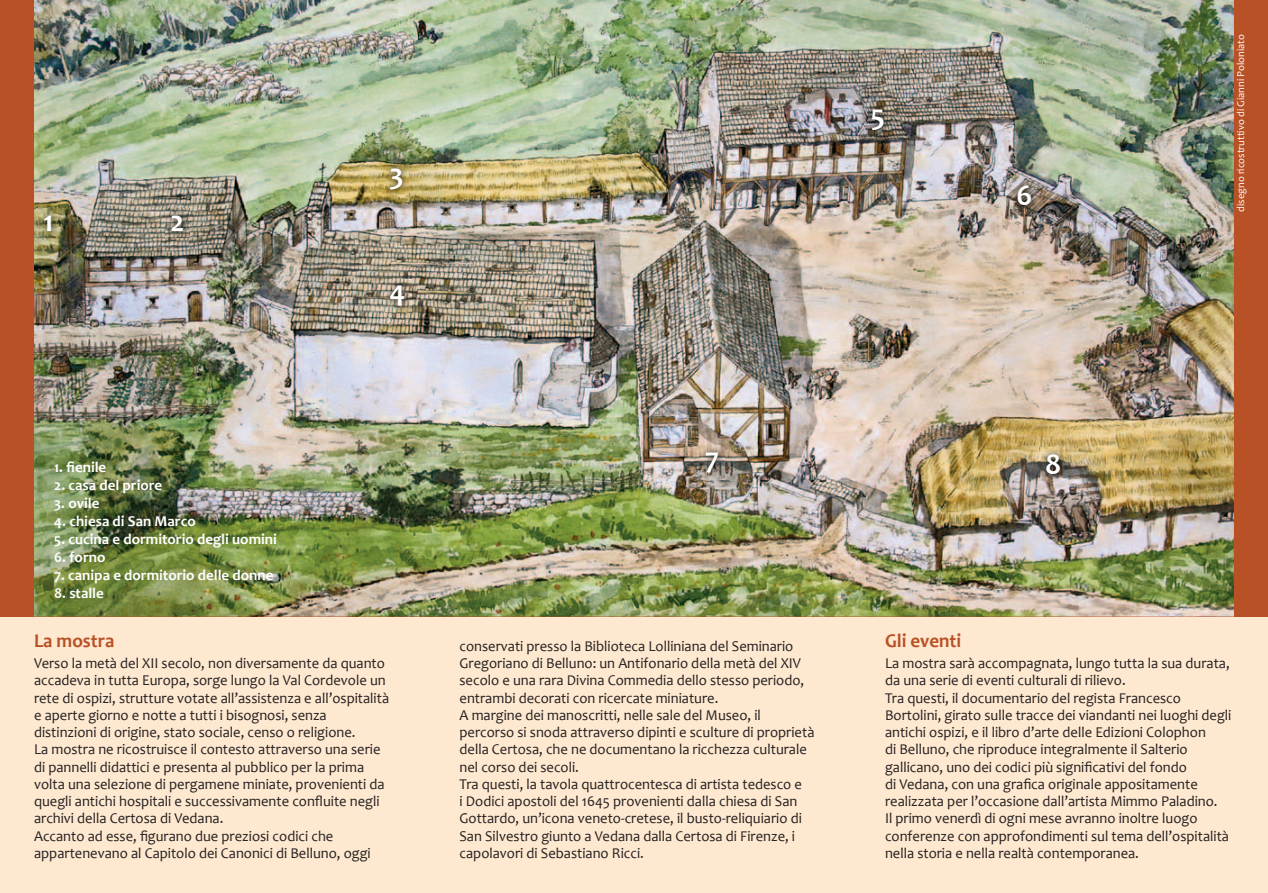
<style>
.page{position:relative;width:1268px;height:893px;background:#fff}
.page>*{position:absolute;margin:0;border:0;box-sizing:border-box;transform-origin:0 0}
.t1{font:700 30px "Candara";color:#fff}
.t2{font:700 19.5px "Candara";color:#b85126}
.t3{font:15px/17.2px "Candara";color:#231f20}
.t4{font:700 15px "Candara";color:#fff}
.t5{font:10.5px "Candara";color:#fff}
</style>
<div class="page">
<div style="left:0;top:0;width:1267px;height:893px;background:#fee8cf"></div>
<div style="left:0;top:0;width:1267px;height:617px;background:#b85126"></div>
<img style="left:34px;top:0;width:1199px;height:617px">
<img style="left:38px;top:209px;width:19px;height:29px">
<img style="left:165px;top:209px;width:25px;height:29px">
<img style="left:383px;top:162px;width:25px;height:35px">
<img style="left:383px;top:279px;width:28px;height:34px">
<img style="left:864px;top:103px;width:25px;height:35px">
<img style="left:1010px;top:179px;width:26px;height:32px">
<img style="left:699px;top:446px;width:25px;height:34px">
<img style="left:1039px;top:448px;width:26px;height:32px">
<h1 class="t1" style="left:44px;top:203px;width:12px">1</h1>
<h1 class="t1" style="left:170px;top:203px;width:16px">2</h1>
<h1 class="t1" style="left:389px;top:157px;width:16px">3</h1>
<h1 class="t1" style="left:389px;top:273px;width:18px">4</h1>
<h1 class="t1" style="left:870px;top:97px;width:16px">5</h1>
<h1 class="t1" style="left:1016px;top:177px;width:17px">6</h1>
<p class="t5" style="left:1233px;top:212px;width:179px;rotate:-90deg">disegno ricostruttivo di Gianni Poloniato</p>
<p class="t4" style="left:54px;top:458px;width:54px">1. fienile</p>
<p class="t4" style="left:54px;top:476px;width:109px">2. casa del priore</p>
<p class="t4" style="left:54px;top:494px;width:47px">3. ovile</p>
<p class="t4" style="left:54px;top:512px;width:143px">4. chiesa di San Marco</p>
<p class="t4" style="left:54px;top:530px;width:224px">5. cucina e dormitorio degli uomini</p>
<p class="t4" style="left:54px;top:548px;width:53px">6. forno</p>
<p class="t4" style="left:54px;top:566px;width:221px">7. canipa e dormitorio delle donne</p>
<p class="t4" style="left:54px;top:584px;width:51px">8. stalle</p>
<h2 class="t2" style="left:34px;top:629px;width:82px">La mostra</h2>
<p class="t3" style="left:34px;top:655px;width:356px">Verso la metà del XII secolo, non diversamente da quanto accadeva in tutta Europa, sorge lungo la Val Cordevole un rete di ospizi, strutture votate all’assistenza e all’ospitalità e aperte giorno e notte a tutti i bisognosi, senza distinzioni di origine, stato sociale, censo o religione.<br>La mostra ne ricostruisce il contesto attraverso una serie di pannelli didattici e presenta al pubblico per la prima volta una selezione di pergamene miniate, provenienti da quegli antichi hospitali e successivamente confluite negli archivi della Certosa di Vedana.<br>Accanto ad esse, figurano due preziosi codici che appartenevano al Capitolo dei Canonici di Belluno, oggi</p>
<h1 class="t1" style="left:705px;top:440px;width:15px">7</h1>
<h1 class="t1" style="left:1044px;top:446px;width:18px">8</h1>
<p class="t3" style="left:459px;top:637px;width:356px">conservati presso la Biblioteca Lolliniana del Seminario Gregoriano di Belluno: un Antifonario della metà del XIV secolo e una rara Divina Commedia dello stesso periodo, entrambi decorati con ricercate miniature.<br>A margine dei manoscritti, nelle sale del Museo, il percorso si snoda attraverso dipinti e sculture di proprietà della Certosa, che ne documentano la ricchezza culturale nel corso dei secoli.<br>Tra questi, la tavola quattrocentesca di artista tedesco e<br>i Dodici apostoli del 1645 provenienti dalla chiesa di San Gottardo, un’icona veneto-cretese, il busto-reliquiario di San Silvestro giunto a Vedana dalla Certosa di Firenze, i capolavori di Sebastiano Ricci.</p>
<h2 class="t2" style="left:884px;top:629px;width:78px">Gli eventi</h2>
<p class="t3" style="left:884px;top:655px;width:348px">La mostra sarà accompagnata, lungo tutta la sua durata, da una serie di eventi culturali di rilievo.<br>Tra questi, il documentario del regista Francesco Bortolini, girato sulle tracce dei viandanti nei luoghi degli antichi ospizi, e il libro d’arte delle Edizioni Colophon<br>di Belluno, che riproduce integralmente il Salterio gallicano, uno dei codici più significativi del fondo<br>di Vedana, con una grafica originale appositamente realizzata per l’occasione dall’artista Mimmo Paladino.<br>Il primo venerdì di ogni mese avranno inoltre luogo conferenze con approfondimenti sul tema dell’ospitalità nella storia e nella realtà contemporanea.</p>
</div>
